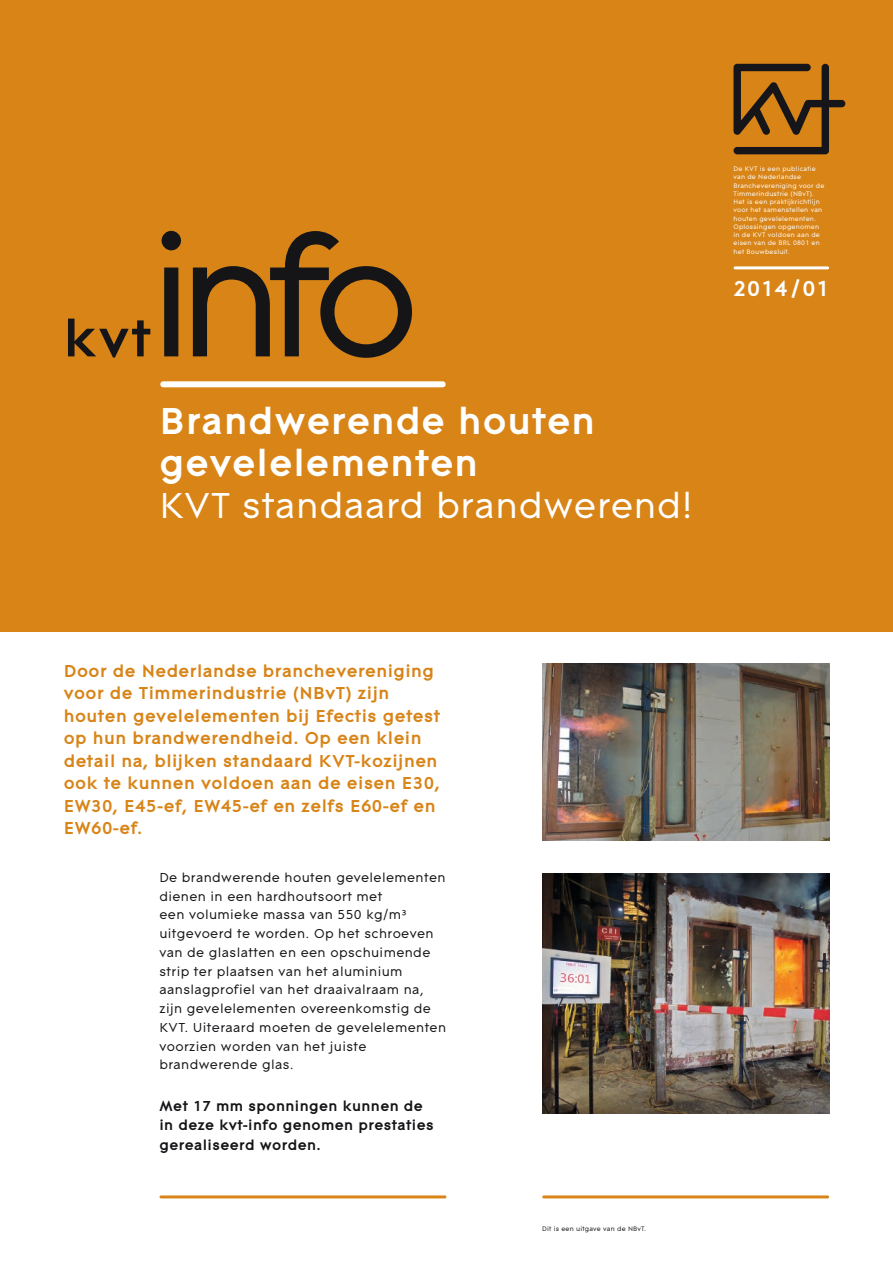
<style>
.page{position:relative;width:893px;height:1263px;background:#fff}
.page>*{position:absolute;margin:0;border:0;box-sizing:border-box;transform-origin:0 0}
.t1{font:177px "Contax Pro 55";color:#151518}
.t2{font:700 54px "Contax Pro 75";color:#151518}
.Titel{font:700 39px/42px "Contax Pro 75";letter-spacing:.025em;color:#fff}
.Ondertitel{font:37.5px "Contax Pro 55";letter-spacing:.015em;color:#fff}
.Titel-2{font:700 22.5px "Contax Pro 75";letter-spacing:.025em;color:#fff}
.Inleiding{font:700 18px/22.5px "Contax Pro 75";letter-spacing:.025em;color:#d88417}
.Kopje_1{font:700 15px/19.5px "Contax Pro 75";letter-spacing:.025em;color:#151518}
.broodtekst{font:13.5px/18.8px "Contax Pro 55";letter-spacing:.025em;color:#151518}
.disclaimer{font:6.75px/8.2px "Contax Pro 55";letter-spacing:.025em;color:#fff}
.disclaimer-2{font:6.75px "Contax Pro 55";letter-spacing:.025em;color:#151518}
</style>
<div class="page">
<div style="left:0;top:0;width:893px;height:631px;background:#d88417"></div>
<svg style="left:733px;top:64px;width:112px;height:90px"></svg>
<hr style="left:161px;top:1195px;width:284px;height:3px;background:#d88417">
<hr style="left:544px;top:1195px;width:284px;height:3px;background:#d88417">
<img style="left:542px;top:664px;width:287px;height:176px">
<img style="left:542px;top:873px;width:287px;height:240px">
<hr style="left:735px;top:266px;width:93px;height:3px;background:#fff">
<div style="left:163px;top:381px;width:280px;height:6px;background:#fff"></div>
<p class="t2" style="left:64px;top:305px;width:89px">kvt</p>
<p class="t1" style="left:147px;top:189px;width:275px">info</p>
<p class="Titel" style="left:159px;top:399px;width:437px">Brandwerende houten gevelelementen</p>
<p class="Ondertitel" style="left:159px;top:483px;width:535px">KVT standaard brandwerend!</p>
<p class="disclaimer" style="left:733px;top:165px;width:92px">De KVT is een publicatie van de Nederlandse<br>Branchevereniging voor de<br>Timmerindustrie (NBvT).<br>Het is een praktijkrichtlijn voor het samenstellen van houten gevelelementen.<br>Oplossingen opgenomen in de KVT voldoen aan de eisen van de BRL 0801 en het Bouwbesluit.</p>
<p class="Titel-2" style="left:733px;top:274px;width:97px">2014 / 01</p>
<p class="Inleiding" style="left:64px;top:659px;width:378px">Door de Nederlandse branchevereniging voor de Timmerindustrie (NBvT) zijn houten gevelelementen bij Efectis getest op hun brandwerendheid. Op een klein detail na, blijken standaard KVT-kozijnen ook te kunnen voldoen aan de eisen E30, EW30, E45-ef, EW45-ef en zelfs E60-ef en EW60-ef.</p>
<p class="broodtekst" style="left:159px;top:868px;width:288px">De brandwerende houten gevelelementen dienen in een hardhoutsoort met<br>een volumieke massa van 550 kg/m³ uitgevoerd te worden. Op het schroeven van de glaslatten en een opschuimende strip ter plaatsen van het aluminium aanslagprofiel van het draaivalraam na, zijn gevelelementen overeenkomstig de KVT. Uiteraard moeten de gevelelementen voorzien worden van het juiste brandwerende glas.</p>
<p class="Kopje_1" style="left:159px;top:1095px;width:276px">Met 17 mm sponningen kunnen de in deze kvt-info genomen prestaties gerealiseerd worden.</p>
<p class="disclaimer-2" style="left:542px;top:1225px;width:106px">Dit is een uitgave van de NBvT.</p>
</div>
